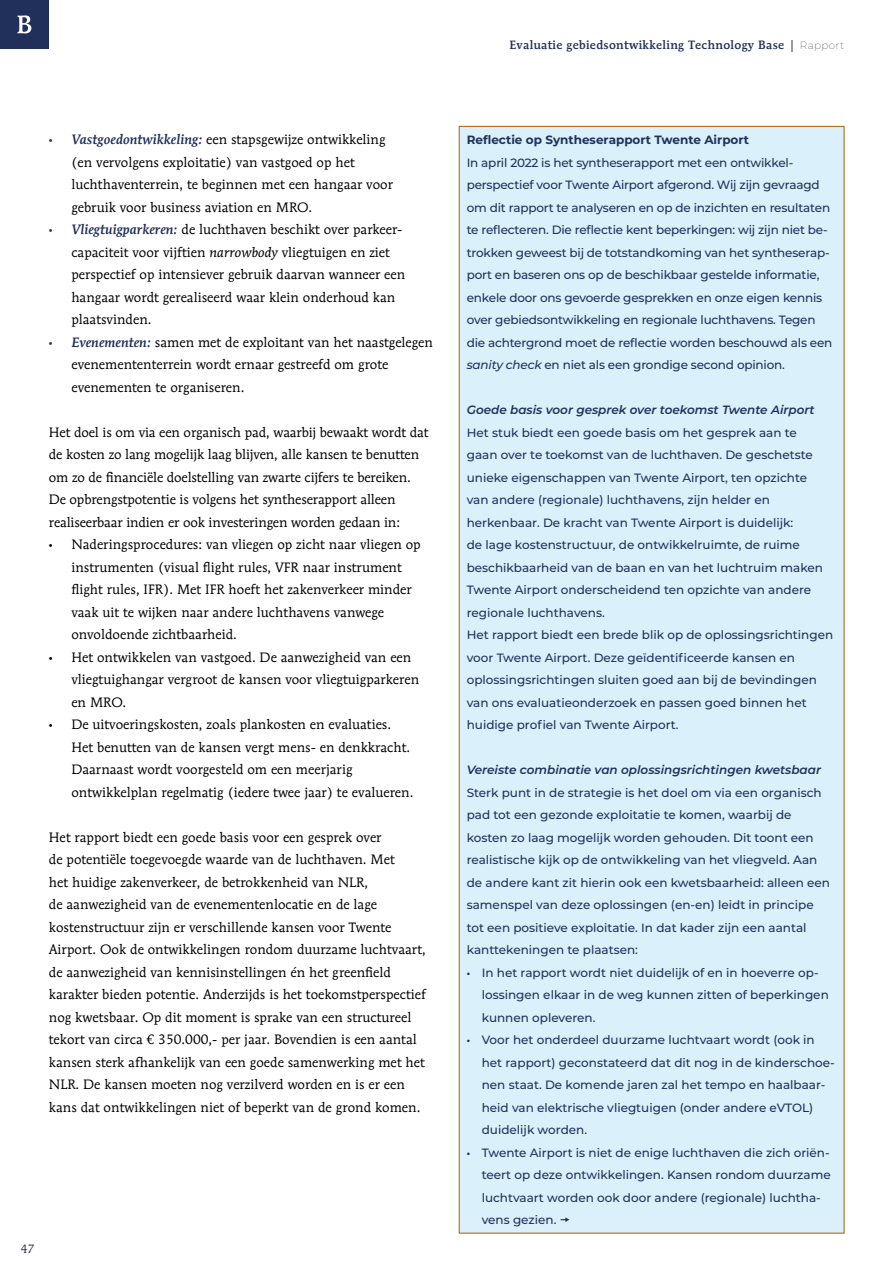
<style>
.page{position:relative;width:893px;height:1263px;background:#fff}
.page>*{position:absolute;margin:0;border:0;box-sizing:border-box;transform-origin:0 0}
.Opsomming{font:13.5px/22.5px "Mendoza Roman Std";color:#000}
.Brood_wit_na{font:13.5px/22.5px "Mendoza Roman Std";color:#000}
.Opsomming_wit_na{font:13.5px/22.5px "Mendoza Roman Std";color:#000}
.Brood_zonder{font:13.5px/22.5px "Mendoza Roman Std";letter-spacing:-.01em;color:#000}
.Kadertekst_enkel{font:500 12px/22.5px "Montserrat";color:#21305b}
.Kaderopsomming{font:500 12px/22.5px "Montserrat";color:#21305b}
.Kaderkop{font:italic 600 12px "Montserrat";color:#21305b}
.t1{font:500 12px "Mendoza Roman Std";letter-spacing:.03em;color:#21305b}
.Kaderkop-2{font:700 12px "Montserrat";color:#21305b}
.t2{font:12px "Mendoza Roman Std";color:#21305b}
.s1{font-family:"Myriad Pro";color:#21305b}
.s2{font-weight:500;font-style:italic;color:#21305b}
.s3{font-style:italic}
.s4{font-family:"Myriad Pro"}
.s5{font-family:"Montserrat";font-weight:100;font-size:10.5px;color:#000}
.s6{font-family:"Myriad Pro";font-weight:400}
</style>
<div class="page">
<div style="left:0;top:0;width:49px;height:49px;background:#21305b"></div>
<svg style="left:17px;top:15px;width:14px;height:18px"></svg>
<div style="left:459px;top:126px;width:386px;height:1108px;background:#daf0fa;border:1px solid #ba6e15"></div>
<p class="Opsomming" style="left:71px;top:128px;width:323px;text-indent:-22px"><span class="s1">•</span> <span class="s2">Vastgoedontwikkeling:</span> een stapsgewijze ontwikkeling (en vervolgens exploitatie) van vastgoed op het luchthaventerrein, te beginnen met een hangaar voor gebruik voor business aviation en MRO.</p>
<p class="Opsomming" style="left:71px;top:218px;width:335px;text-indent:-22px"><span class="s1">•</span> <span class="s2">Vliegtuigparkeren:</span> de luchthaven beschikt over parkeer&shy;capaciteit voor vijftien <span class="s3">narrowbody</span> vliegtuigen en ziet perspectief op intensiever gebruik daarvan wanneer een hangaar wordt gerealiseerd waar klein onderhoud kan plaatsvinden.</p>
<p class="Opsomming_wit_na" style="left:71px;top:330px;width:363px;text-indent:-22px"><span class="s1">•</span> <span class="s2">Evenementen:</span> samen met de exploitant van het naastgelegen evenemententerrein wordt ernaar gestreefd om grote evenementen te organiseren.</p>
<p class="Brood_zonder" style="left:49px;top:420px;width:381px">Het doel is om via een organisch pad, waarbij bewaakt wordt dat de kosten zo lang mogelijk laag blijven, alle kansen te benutten om zo de financiële doelstelling van zwarte cijfers te bereiken.<br>De opbrengstpotentie is volgens het syntheserapport alleen realiseerbaar indien er ook investeringen worden gedaan in:</p>
<p class="Opsomming" style="left:71px;top:533px;width:351px;text-indent:-22px"><span class="s4">•</span> Naderingsprocedures: van vliegen op zicht naar vliegen op instrumenten (visual flight rules, VFR naar instrument flight rules, IFR). Met IFR hoeft het zakenverkeer minder vaak uit te wijken naar andere luchthavens vanwege onvoldoende zichtbaarheid.</p>
<p class="Opsomming" style="left:71px;top:645px;width:349px;text-indent:-22px"><span class="s4">•</span> Het ontwikkelen van vastgoed. De aanwezigheid van een vliegtuighangar vergroot de kansen voor vliegtuigparkeren en MRO.</p>
<p class="Opsomming_wit_na" style="left:71px;top:713px;width:344px;text-indent:-22px"><span class="s4">•</span> De uitvoeringskosten, zoals plankosten en evaluaties.<br>Het benutten van de kansen vergt mens- en denkkracht.<br>Daarnaast wordt voorgesteld om een meerjarig ontwikkelplan regelmatig (iedere twee jaar) te evalueren.</p>
<p class="Brood_wit_na" style="left:49px;top:825px;width:378px">Het rapport biedt een goede basis voor een gesprek over<br>de potentiële toegevoegde waarde van de luchthaven. Met<br>het huidige zakenverkeer, de betrokkenheid van NLR,<br>de aanwezigheid van de evenementenlocatie en de lage kostenstructuur zijn er verschillende kansen voor Twente Airport. Ook de ontwikkelingen rondom duurzame luchtvaart, de aanwezigheid van kennisinstellingen én het greenfield karakter bieden potentie. Anderzijds is het toekomstperspectief nog kwetsbaar. Op dit moment is sprake van een structureel tekort van circa € 350.000,- per jaar. Bovendien is een aantal kansen sterk afhankelijk van een goede samenwerking met het NLR. De kansen moeten nog verzilverd worden en is er een kans dat ontwikkelingen niet of beperkt van de grond komen.</p>
<p class="t2" style="left:21px;top:1241px;width:15px">47</p>
<p class="t1" style="left:509px;top:37px;width:336px">Evaluatie gebiedsontwikkeling Technology Base | <span class="s5">Rapport</span></p>
<h5 class="Kaderkop-2" style="left:467px;top:131px;width:284px">Reflectie op Syntheserapport Twente Airport</h5>
<p class="Kadertekst_enkel" style="left:467px;top:151px;width:367px">In april 2022 is het syntheserapport met een ontwikkel&shy;perspectief voor Twente Airport afgerond. Wij zijn gevraagd om dit rapport te analyseren en op de inzichten en resultaten te reflecteren. Die reflectie kent beperkingen: wij zijn niet be&shy;trokken geweest bij de totstandkoming van het syntheserap&shy;port en baseren ons op de beschikbaar gestelde informatie, enkele door ons gevoerde gesprekken en onze eigen kennis over gebiedsontwikkeling en regionale luchthavens. Tegen die achtergrond moet de reflectie worden beschouwd als een <span class="s3">sanity check</span> en niet als een grondige second opinion.</p>
<h5 class="Kaderkop" style="left:467px;top:401px;width:349px">Goede basis voor gesprek over toekomst Twente Airport</h5>
<p class="Kadertekst_enkel" style="left:467px;top:421px;width:358px">Het stuk biedt een goede basis om het gesprek aan te gaan over te toekomst van de luchthaven. De geschetste unieke eigenschappen van Twente Airport, ten opzichte van andere (regionale) luchthavens, zijn helder en herkenbaar. De kracht van Twente Airport is duidelijk:<br>de lage kostenstructuur, de ontwikkelruimte, de ruime beschikbaarheid van de baan en van het luchtruim maken Twente Airport onderscheidend ten opzichte van andere regionale luchthavens.</p>
<p class="Kadertekst_enkel" style="left:467px;top:623px;width:368px">Het rapport biedt een brede blik op de oplossingsrichtingen voor Twente Airport. Deze geïdentificeerde kansen en oplossingsrichtingen sluiten goed aan bij de bevindingen van ons evaluatieonderzoek en passen goed binnen het huidige profiel van Twente Airport.</p>
<h5 class="Kaderkop" style="left:467px;top:761px;width:356px">Vereiste combinatie van oplossingsrichtingen kwetsbaar</h5>
<p class="Kadertekst_enkel" style="left:467px;top:781px;width:365px">Sterk punt in de strategie is het doel om via een organisch pad tot een gezonde exploitatie te komen, waarbij de kosten zo laag mogelijk worden gehouden. Dit toont een realistische kijk op de ontwikkeling van het vliegveld. Aan de andere kant zit hierin ook een kwetsbaarheid: alleen een samenspel van deze oplossingen (en-en) leidt in principe tot een positieve exploitatie. In dat kader zijn een aantal kanttekeningen te plaatsen:</p>
<p class="Kaderopsomming" style="left:482px;top:961px;width:349px;text-indent:-15px"><span class="s6">•</span> In het rapport wordt niet duidelijk of en in hoeverre op&shy;lossingen elkaar in de weg kunnen zitten of beperkingen kunnen opleveren.</p>
<p class="Kaderopsomming" style="left:482px;top:1028px;width:355px;text-indent:-15px"><span class="s6">•</span> Voor het onderdeel duurzame luchtvaart wordt (ook in het rapport) geconstateerd dat dit nog in de kinderschoe&shy;nen staat. De komende jaren zal het tempo en haalbaar&shy;heid van elektrische vliegtuigen (onder andere eVTOL) duidelijk worden.</p>
<p class="Kaderopsomming" style="left:482px;top:1141px;width:350px;text-indent:-15px"><span class="s6">•</span> Twente Airport is niet de enige luchthaven die zich oriën&shy;teert op deze ontwikkelingen. Kansen rondom duurzame luchtvaart worden ook door andere (regionale) luchtha&shy;vens gezien.</p>
</div>
